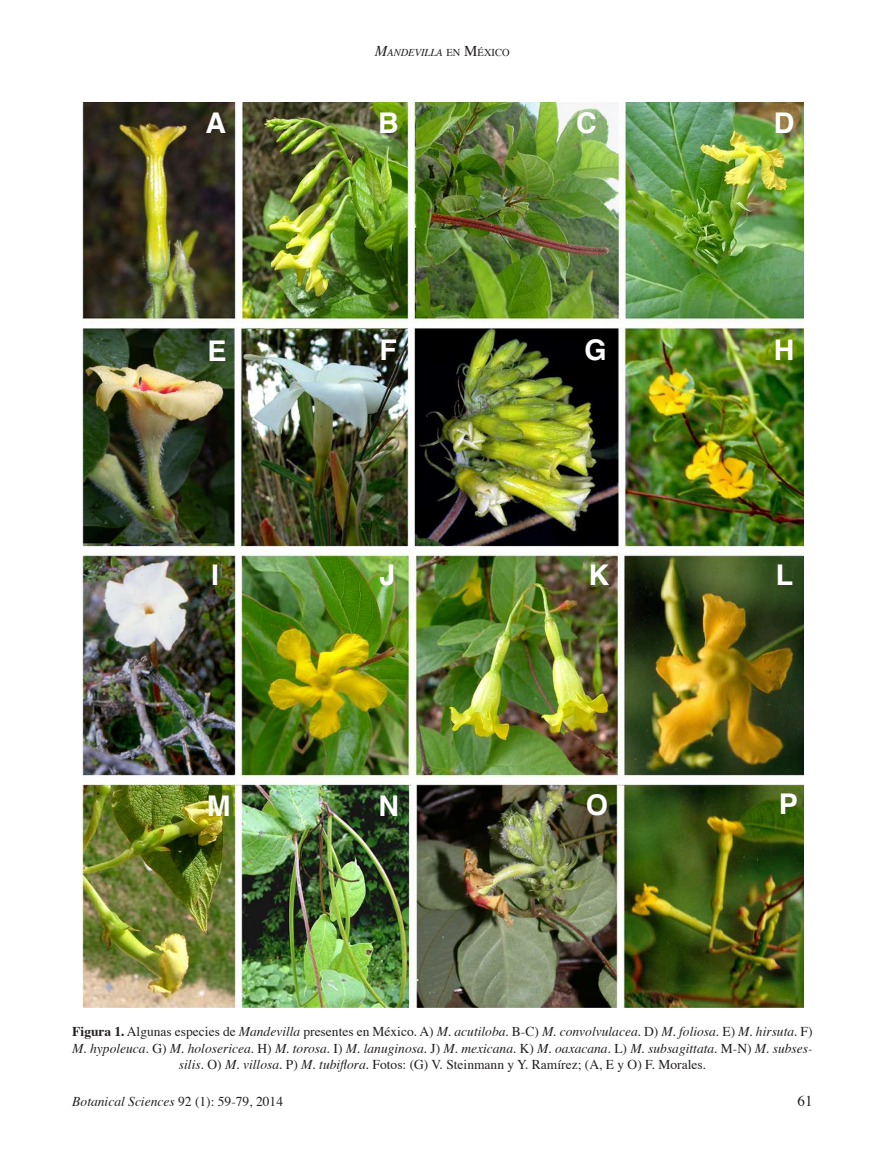
<style>
.page{position:relative;width:885px;height:1170px;background:#fff}
.page>*{position:absolute;margin:0;border:0;box-sizing:border-box;transform-origin:0 0}
.t1{font:700 28.5px "Helvetica";color:#fff}
.t2{font:15px "Times";color:#231f20}
.t3{font:italic 13.5px/16.2px "Times";color:#231f20;text-align:center}
.t4{font:italic 10.5px "Times";color:#231f20}
.s1{font-size:15px}
.s2{font-style:normal}
.s3{font-style:normal;font-size:15px}
.s4{font-weight:700;font-style:normal}
</style>
<div class="page">
<img style="left:83px;top:102px;width:720px;height:905px">
<p class="t4" style="left:375px;top:48px;width:136px"><span class="s1">M</span>ANDEVILLA <span class="s2">EN</span> <span class="s3">M</span><span class="s2">ÉXICO</span></p>
<h1 class="t1" style="left:205px;top:111px;width:22px">A</h1>
<h1 class="t1" style="left:378px;top:111px;width:22px">B</h1>
<h1 class="t1" style="left:576px;top:111px;width:22px">C</h1>
<h1 class="t1" style="left:773px;top:111px;width:22px">D</h1>
<h1 class="t1" style="left:207px;top:338px;width:21px">E</h1>
<h1 class="t1" style="left:379px;top:338px;width:19px">F</h1>
<h1 class="t1" style="left:584px;top:338px;width:24px">G</h1>
<h1 class="t1" style="left:773px;top:338px;width:22px">H</h1>
<h1 class="t1" style="left:211px;top:563px;width:9px">I</h1>
<h1 class="t1" style="left:379px;top:563px;width:17px">J</h1>
<h1 class="t1" style="left:588px;top:563px;width:22px">K</h1>
<h1 class="t1" style="left:775px;top:563px;width:19px">L</h1>
<h1 class="t1" style="left:207px;top:794px;width:25px">M</h1>
<h1 class="t1" style="left:378px;top:793px;width:22px">N</h1>
<h1 class="t1" style="left:585px;top:792px;width:24px">O</h1>
<h1 class="t1" style="left:778px;top:792px;width:21px">P</h1>
<p class="t3" style="left:72px;top:1024px;width:741px"><span class="s4">Figura 1.</span> <span class="s2">Algunas especies de</span> Mandevilla <span class="s2">presentes en México. A)</span> M. acutiloba<span class="s2">. B-C)</span> M. convolvulacea<span class="s2">. D)</span> M. foliosa<span class="s2">. E)</span> M. hirsuta<span class="s2">. F)<br></span>M. hypoleuca<span class="s2">. G)</span> M. holosericea<span class="s2">. H)</span> M. torosa<span class="s2">. I)</span> M. lanuginosa<span class="s2">. J)</span> M. mexicana<span class="s2">. K)</span> M. oaxacana<span class="s2">. L)</span> M. subsagittata<span class="s2">. M-N)</span> M. subses&shy;silis<span class="s2">. O)</span> M. villosa<span class="s2">. P)</span> M. tubiflora<span class="s2">. Fotos: (G) V. Steinmann y Y. Ramírez; (A, E y O) F. Morales.</span></p>
<p class="t3" style="left:72px;top:1094px;width:212px">Botanical Sciences <span class="s2">92 (1): 59-79, 2014</span></p>
<p class="t2" style="left:797px;top:1094px;width:16px">61</p>
</div>
